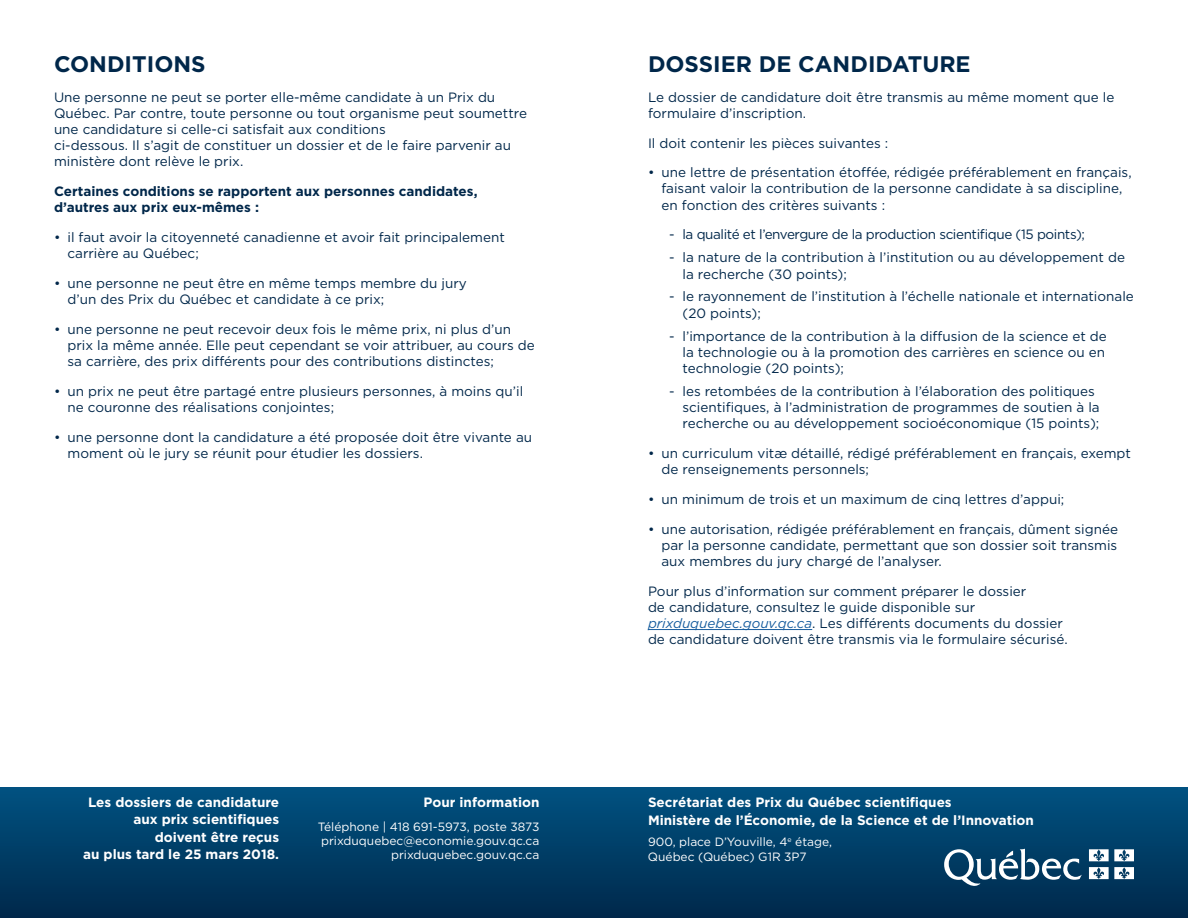
<style>
.page{position:relative;width:1188px;height:918px;background:#fff}
.page>*{position:absolute;margin:0;border:0;box-sizing:border-box;transform-origin:0 0}
.t1{font:700 22.5px "Gotham";color:#00274a}
.t2{font:13.5px/16.2px "Gotham";color:#00274a}
.t3{font:700 13.5px/17.2px "Gotham";color:#fff;text-align:right}
.t4{font:700 13.5px/16.2px "Gotham";color:#00274a}
.t5{font:13.5px "Gotham";letter-spacing:-.03em;color:#00274a}
.t6{font:12px/14.4px "Gotham";color:#fff;text-align:right}
.s1{font-style:italic;color:#175d9e}
</style>
<div class="page">
<div style="left:0;top:787px;width:1188px;height:131px;background:linear-gradient(to bottom,#015281,#00284b)"></div>
<svg style="left:944px;top:849px;width:138px;height:37px"></svg>
<svg style="left:1089px;top:849px;width:45px;height:12px"></svg>
<svg style="left:1089px;top:867px;width:45px;height:12px"></svg>
<hr style="left:648px;top:629px;width:164px;height:1px;background:#175d9e">
<h1 class="t1" style="left:54px;top:49px;width:153px">CONDITIONS</h1>
<p class="t2" style="left:54px;top:89px;width:474px">Une personne ne peut se porter elle-même candidate à un Prix du Québec. Par contre, toute personne ou tout organisme peut soumettre une candidature si celle-ci satisfait aux conditions<br>ci-dessous. Il s’agit de constituer un dossier et de le faire parvenir au ministère dont relève le prix.</p>
<p class="t4" style="left:54px;top:183px;width:425px">Certaines conditions se rapportent aux personnes candidates, d’autres aux prix eux-mêmes :</p>
<p class="t2" style="left:68px;top:229px;width:439px;text-indent:-14px">• il faut avoir la citoyenneté canadienne et avoir fait principalement carrière au Québec;</p>
<p class="t2" style="left:68px;top:275px;width:401px;text-indent:-14px">• une personne ne peut être en même temps membre du jury d’un des Prix du Québec et candidate à ce prix;</p>
<p class="t2" style="left:68px;top:321px;width:469px;text-indent:-14px">• une personne ne peut recevoir deux fois le même prix, ni plus d’un prix la même année. Elle peut cependant se voir attribuer, au cours de sa carrière, des prix différents pour des contributions distinctes;</p>
<p class="t2" style="left:68px;top:383px;width:457px;text-indent:-14px">• un prix ne peut être partagé entre plusieurs personnes, à moins qu’il ne couronne des réalisations conjointes;</p>
<p class="t2" style="left:68px;top:429px;width:466px;text-indent:-14px">• une personne dont la candidature a été proposée doit être vivante au moment où le jury se réunit pour étudier les dossiers.</p>
<p class="t3" style="left:83px;top:794px;width:198px">Les dossiers de candidature aux prix scientifiques doivent être reçus<br>au plus tard le 25 mars 2018.</p>
<p class="t3" style="left:424px;top:794px;width:117px">Pour information</p>
<p class="t6" style="left:318px;top:819px;width:223px">Téléphone | 418 691-5973, poste 3873 prixduquebec@economie.gouv.qc.ca prixduquebec.gouv.qc.ca</p>
<h1 class="t1" style="left:648px;top:49px;width:324px">DOSSIER DE CANDIDATURE</h1>
<p class="t2" style="left:648px;top:89px;width:468px">Le dossier de candidature doit être transmis au même moment que le formulaire d’inscription.</p>
<p class="t2" style="left:648px;top:134px;width:242px">Il doit contenir les pièces suivantes :</p>
<p class="t2" style="left:662px;top:164px;width:472px;text-indent:-14px">• une lettre de présentation étoffée, rédigée préférablement en français, faisant valoir la contribution de la personne candidate à sa discipline, en fonction des critères suivants :</p>
<p class="t5" style="left:669px;top:226px;width:417px">- la qualité et l’envergure de la production scientifique (15 points);</p>
<p class="t2" style="left:683px;top:249px;width:444px;text-indent:-14px">- la nature de la contribution à l’institution ou au développement de la recherche (30 points);</p>
<p class="t2" style="left:683px;top:288px;width:453px;text-indent:-14px">- le rayonnement de l’institution à l’échelle nationale et internationale (20 points);</p>
<p class="t2" style="left:683px;top:327px;width:426px;text-indent:-14px">- l’importance de la contribution à la diffusion de la science et de la technologie ou à la promotion des carrières en science ou en technologie (20 points);</p>
<p class="t2" style="left:683px;top:383px;width:419px;text-indent:-14px">- les retombées de la contribution à l’élaboration des politiques scientifiques, à l’administration de programmes de soutien à la recherche ou au développement socioéconomique (15 points);</p>
<p class="t2" style="left:662px;top:445px;width:471px;text-indent:-14px">• un curriculum vitæ détaillé, rédigé préférablement en français, exempt de renseignements personnels;</p>
<p class="t2" style="left:648px;top:491px;width:418px">• un minimum de trois et un maximum de cinq lettres d’appui;</p>
<p class="t2" style="left:662px;top:521px;width:458px;text-align:justify;text-indent:-14px">• une autorisation, rédigée préférablement en français, dûment signée par la personne candidate, permettant que son dossier soit transmis aux membres du jury chargé de l’analyser.</p>
<p class="t2" style="left:648px;top:583px;width:421px">Pour plus d’information sur comment préparer le dossier<br>de candidature, consultez le guide disponible sur <span class="s1">prixduquebec.gouv.qc.ca</span>. Les différents documents du dossier de candidature doivent être transmis via le formulaire sécurisé.</p>
<p class="t3" style="left:648px;top:793px;width:387px;line-height:18px;text-align:left">Secrétariat des Prix du Québec scientifiques<br>Ministère de l’Économie, de la Science et de l’Innovation</p>
<p class="t6" style="left:648px;top:835px;width:186px;text-align:left">900, place D’Youville, 4<sup>e</sup> étage,<br>Québec (Québec) G1R 3P7</p>
</div>
